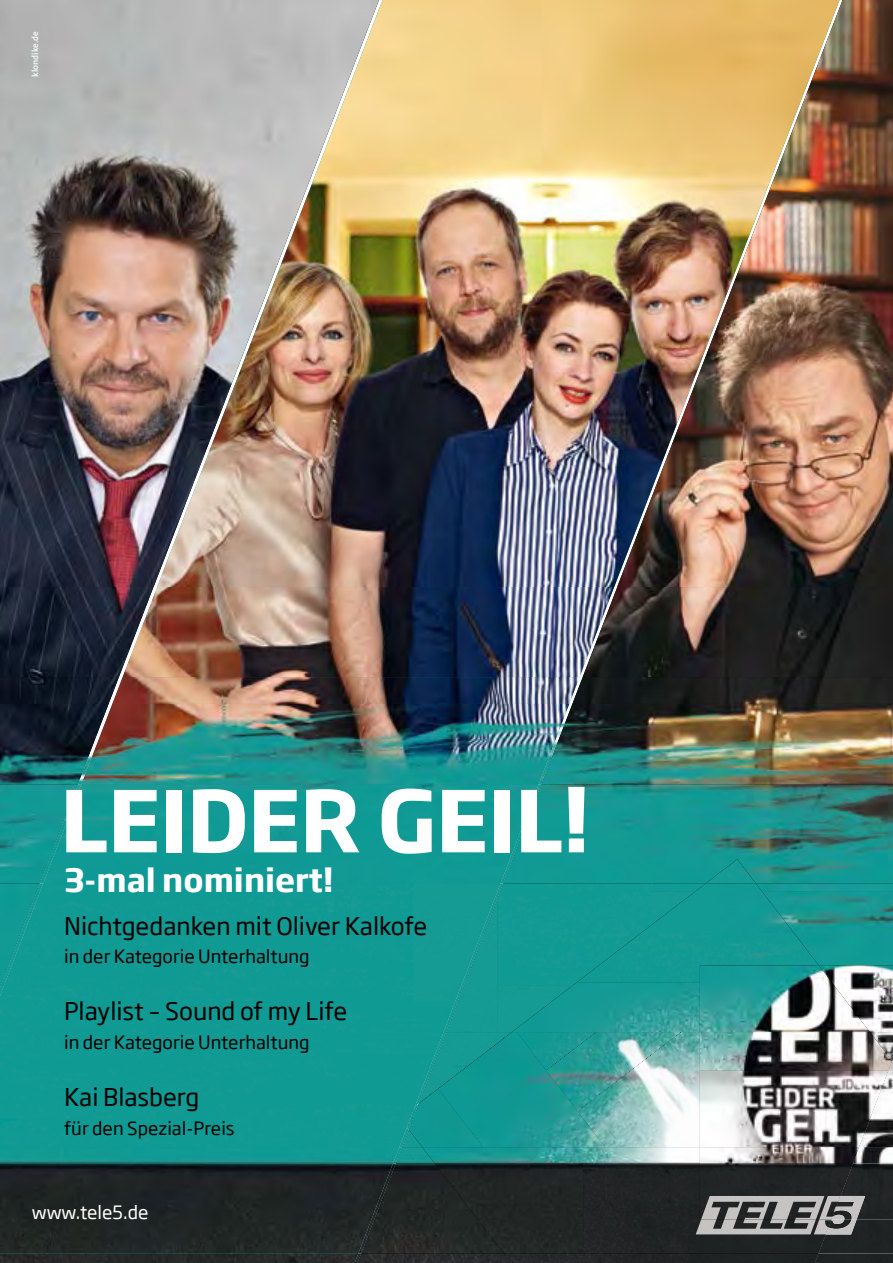
<style>
.page{position:relative;width:893px;height:1263px;background:#fff}
.page>*{position:absolute;margin:0;border:0;box-sizing:border-box;transform-origin:0 0}
.t1{font:700 84px "Soho Gothic Std";letter-spacing:-.01em;color:#fff}
.t2{font:700 31.5px "Soho Gothic Std";color:#fff}
.t3{font:24px "Soho Gothic Std";color:#000}
.t4{font:18px "Soho Gothic Std";color:#000}
.t5{font:18px "Soho Gothic Std";color:#fff}
.t6{font:600 9px "The Sans";color:#fff}
</style>
<div class="page">
<img style="left:839px;top:0;width:54px;height:587px">
<img style="left:0;top:0;width:157px;height:587px">
<img style="left:157px;top:0;width:682px;height:587px">
<img style="left:0;top:587px;width:123px;height:90px">
<img style="left:614px;top:587px;width:279px;height:90px">
<img style="left:123px;top:587px;width:491px;height:90px">
<img style="left:0;top:677px;width:112px;height:27px">
<img style="left:580px;top:677px;width:313px;height:27px">
<img style="left:112px;top:677px;width:468px;height:27px">
<img style="left:0;top:704px;width:81px;height:81px">
<img style="left:569px;top:704px;width:324px;height:81px">
<div style="left:500px;top:883px;width:141px;height:102px;background:#119a94"></div>
<img style="left:794px;top:883px;width:99px;height:8px">
<img style="left:450px;top:1016px;width:47px;height:16px">
<img style="left:794px;top:891px;width:99px;height:74px">
<img style="left:497px;top:985px;width:15px;height:47px">
<img style="left:450px;top:1002px;width:50px;height:14px">
<div style="left:0;top:1002px;width:450px;height:145px;background:#0f9a94"></div>
<img style="left:81px;top:704px;width:488px;height:81px">
<div style="left:0;top:883px;width:500px;height:119px;background:#109a94"></div>
<img style="left:538px;top:785px;width:355px;height:98px">
<img style="left:0;top:785px;width:43px;height:98px">
<div style="left:43px;top:785px;width:495px;height:98px;background:#109a95"></div>
<img style="left:407px;top:1103px;width:2px;height:27px">
<img style="left:605px;top:1032px;width:95px;height:115px">
<img style="left:438px;top:1032px;width:167px;height:115px">
<img style="left:546px;top:1032px;width:135px;height:79px">
<div style="left:409px;top:1088px;width:74px;height:59px;background:#0f9893"></div>
<img style="left:517px;top:1032px;width:80px;height:39px">
<img style="left:512px;top:982px;width:188px;height:50px">
<div style="left:576px;top:933px;width:243px;height:50px;background:#129a94"></div>
<img style="left:641px;top:883px;width:153px;height:50px">
<img style="left:400px;top:1107px;width:15px;height:20px">
<img style="left:706px;top:859px;width:50px;height:24px">
<img style="left:892px;top:1032px;width:1px;height:29px">
<img style="left:870px;top:965px;width:23px;height:67px">
<img style="left:889px;top:1061px;width:4px;height:86px">
<img style="left:700px;top:1070px;width:189px;height:77px">
<img style="left:700px;top:1032px;width:192px;height:38px">
<img style="left:700px;top:965px;width:170px;height:67px">
<img style="left:0;top:1253px;width:504px;height:10px">
<img style="left:393px;top:1163px;width:42px;height:90px">
<img style="left:0;top:1163px;width:393px;height:90px">
<img style="left:399px;top:1147px;width:23px;height:16px">
<img style="left:0;top:1147px;width:399px;height:16px">
<img style="left:818px;top:1253px;width:75px;height:10px">
<img style="left:504px;top:1253px;width:314px;height:10px">
<div style="left:831px;top:1219px;width:62px;height:34px;background:#202323"></div>
<img style="left:435px;top:1163px;width:297px;height:90px">
<div style="left:732px;top:1234px;width:99px;height:19px;background:#202324"></div>
<img style="left:422px;top:1147px;width:431px;height:16px">
<img style="left:853px;top:1163px;width:40px;height:56px">
<img style="left:700px;top:1163px;width:153px;height:56px">
<img style="left:853px;top:1147px;width:40px;height:16px">
<img style="left:696px;top:1219px;width:118px;height:15px">
<img style="left:701px;top:1196px;width:118px;height:23px">
<img style="left:831px;top:1219px;width:26px;height:15px">
<img style="left:814px;top:1219px;width:17px;height:15px">
<img style="left:840px;top:1196px;width:25px;height:23px">
<img style="left:819px;top:1196px;width:21px;height:23px">
<p class="t6" style="left:28px;top:77px;width:47px;rotate:-90deg">klondike.de</p>
<h1 class="t1" style="left:60px;top:766px;width:532px">LEIDER GEIL!</h1>
<h2 class="t2" style="left:64px;top:860px;width:271px">3-mal nominiert!</h2>
<h3 class="t3" style="left:64px;top:911px;width:365px">Nichtgedanken mit Oliver Kalkofe</h3>
<p class="t4" style="left:64px;top:945px;width:247px">in der Kategorie Unterhaltung</p>
<h3 class="t3" style="left:64px;top:996px;width:285px">Playlist – Sound of my Life</h3>
<p class="t4" style="left:64px;top:1031px;width:247px">in der Kategorie Unterhaltung</p>
<h3 class="t3" style="left:64px;top:1082px;width:137px">Kai Blasberg</h3>
<p class="t4" style="left:64px;top:1116px;width:172px">für den Spezial-Preis</p>
<p class="t5" style="left:32px;top:1201px;width:118px">www.tele5.de</p>
</div>
